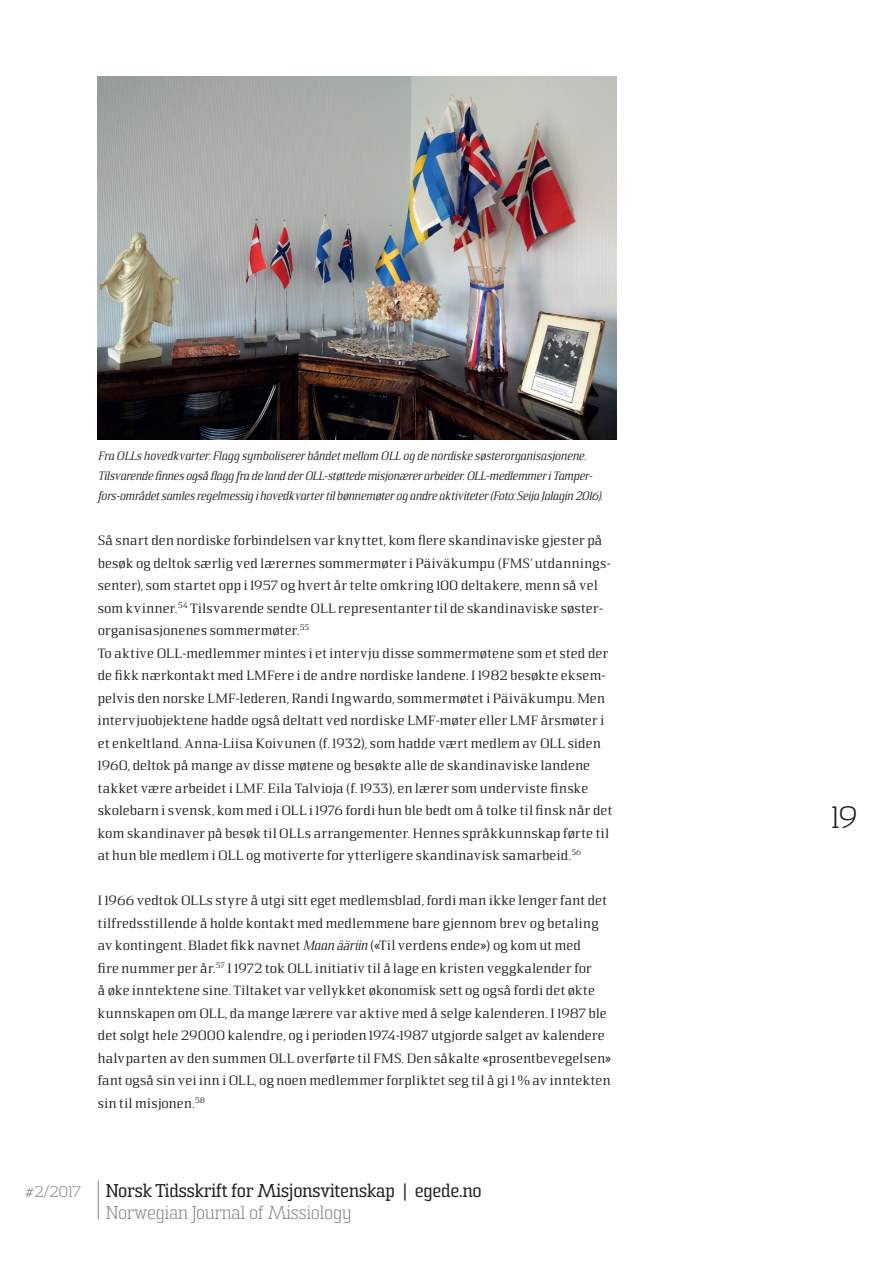
<style>
.page{position:relative;width:893px;height:1263px;background:#fff}
.page>*{position:absolute;margin:0;border:0;box-sizing:border-box;transform-origin:0 0}
.t1{font:300 30px "Sommet Slab";color:#231f20}
.t2{font:18px "Sommet Slab";color:#231f20}
.t3{font:300 18px "Sommet Slab";color:#808285}
.t4{font:15px/22.5px "Sommet Serif";letter-spacing:.015em;color:#231f20}
.t5{font:300 15px "Sommet Slab";color:#808285}
.t6{font:italic 13.5px/20.2px "Sommet Serif";letter-spacing:-.015em;color:#231f20}
.s1{font-style:italic}
</style>
<div class="page">
<hr style="left:98px;top:1180px;width:1px;height:39px;background:#808285">
<img style="left:98px;top:77px;width:519px;height:362px">
<p class="t6" style="left:98px;top:446px;width:506px">Fra OLLs hovedkvarter: Flagg symboliserer båndet mellom OLL og de nordiske søsterorganisasjonene.<br>Tilsvarende finnes også flagg fra de land der OLL-støttede misjonærer arbeider. OLL-medlemmer i Tamper&shy;fors-området samles regelmessig i hovedkvarter til bønnemøter og andre aktiviteter (Foto: Seija Jalagin 2016).</p>
<p class="t4" style="left:98px;top:530px;width:516px">Så snart den nordiske forbindelsen var knyttet, kom flere skandinaviske gjester på besøk og deltok særlig ved lærernes sommermøter i Päiväkumpu (FMS’ utdannings&shy;senter), som startet opp i 1957 og hvert år telte omkring 100 deltakere, menn så vel som kvinner.<sup>54</sup> Tilsvarende sendte OLL representanter til de skandinaviske søster&shy;organisasjonenes sommermøter.<sup>55<br></sup>To aktive OLL-medlemmer mintes i et intervju disse sommermøtene som et sted der de fikk nærkontakt med LMFere i de andre nordiske landene. I 1982 besøkte eksem&shy;pelvis den norske LMF-lederen, Randi Ingwardo, sommermøtet i Päiväkumpu. Men intervjuobjektene hadde også deltatt ved nordiske LMF-møter eller LMF årsmøter i et enkeltland. Anna-Liisa Koivunen (f. 1932), som hadde vært medlem av OLL siden 1960, deltok på mange av disse møtene og besøkte alle de skandinaviske landene takket være arbeidet i LMF. Eila Talvioja (f. 1933), en lærer som underviste finske skolebarn i svensk, kom med i OLL i 1976 fordi hun ble bedt om å tolke til finsk når det kom skandinaver på besøk til OLLs arrangementer. Hennes språkkunnskap førte til at hun ble medlem i OLL og motiverte for ytterligere skandinavisk samarbeid.<sup>56</sup></p>
<p class="t4" style="left:98px;top:890px;width:515px">I 1966 vedtok OLLs styre å utgi sitt eget medlemsblad, fordi man ikke lenger fant det tilfredsstillende å holde kontakt med medlemmene bare gjennom brev og betaling av kontingent. Bladet fikk navnet <span class="s1">Maan ääriin</span> («Til verdens ende») og kom ut med<br>fire nummer per år.<sup>57</sup> I 1972 tok OLL initiativ til å lage en kristen veggkalender for<br>å øke inntektene sine. Tiltaket var vellykket økonomisk sett og også fordi det økte kunnskapen om OLL, da mange lærere var aktive med å selge kalenderen. I 1987 ble det solgt hele 29000 kalendre, og i perioden 1974-1987 utgjorde salget av kalendere halvparten av den summen OLL overførte til FMS. Den såkalte «prosentbevegelsen» fant også sin vei inn i OLL, og noen medlemmer forpliktet seg til å gi 1 % av inntekten sin til misjonen.<sup>58</sup></p>
<p class="t5" style="left:25px;top:1183px;width:57px">#2/2017</p>
<p class="t2" style="left:106px;top:1180px;width:377px">Norsk Tidsskrift for Misjonsvitenskap | egede.no</p>
<p class="t3" style="left:106px;top:1201px;width:247px">Norwegian Journal of Missiology</p>
<h1 class="t1" style="left:831px;top:799px;width:27px">19</h1>
</div>
